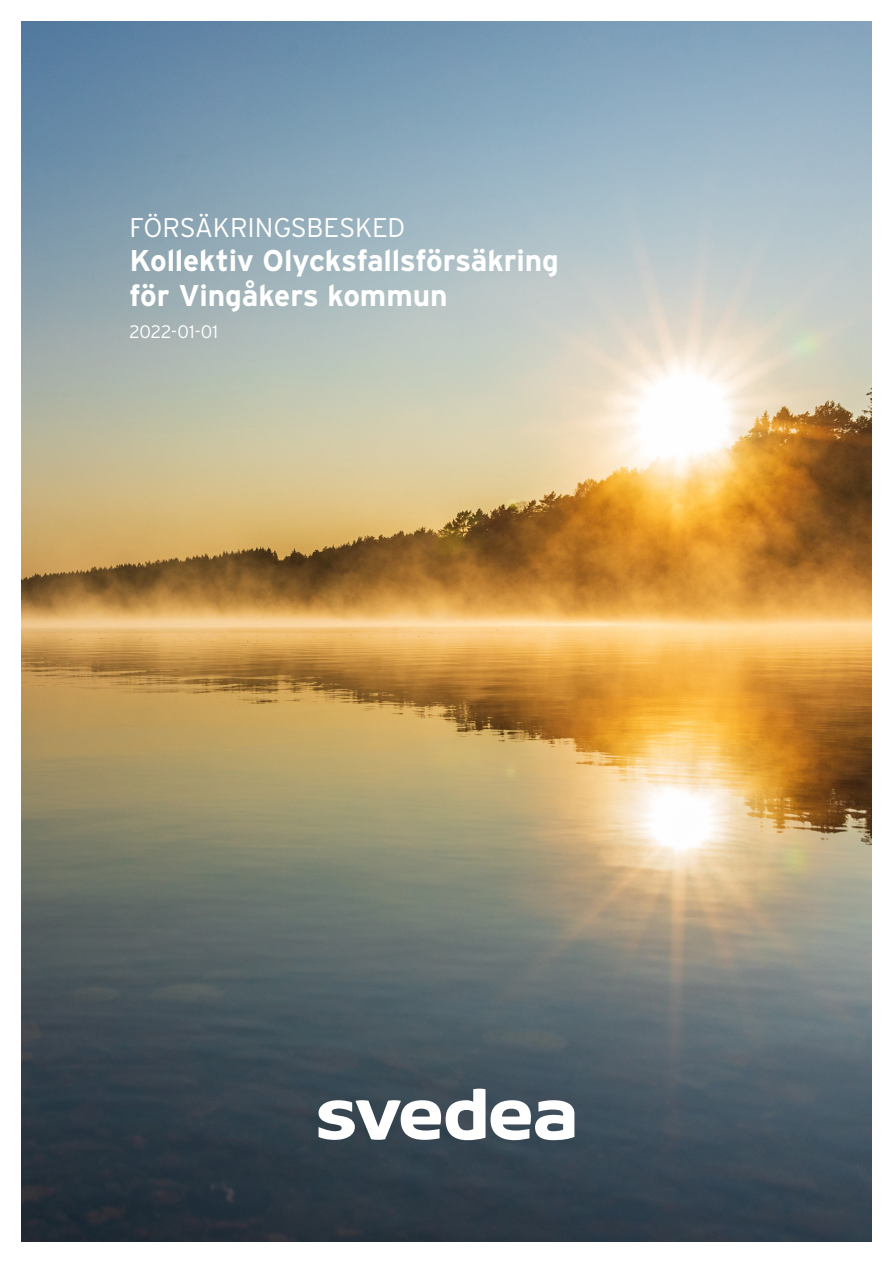
<style>
.page{position:relative;width:893px;height:1263px;background:#fff}
.page>*{position:absolute;margin:0;border:0;box-sizing:border-box;transform-origin:0 0}
.t1{font:700 30px/34.5px "Interstate";letter-spacing:-.01em;color:#fff}
.t2{font:300 27px "Interstate";letter-spacing:-.01em;color:#fff}
.Rubrik_1{font:300 18px "Interstate";letter-spacing:.005em;color:#fff}
</style>
<div class="page">
<img style="left:21px;top:21px;width:850px;height:1221px">
<svg style="left:491px;top:1100px;width:83px;height:40px"></svg>
<svg style="left:319px;top:1089px;width:166px;height:51px"></svg>
<p class="t2" style="left:130px;top:211px;width:277px">FÖRSÄKRINGSBESKED</p>
<p class="t1" style="left:130px;top:243px;width:431px">Kollektiv Olycksfallsförsäkring för Vingåkers kommun</p>
<p class="Rubrik_1" style="left:130px;top:321px;width:90px">2022-01-01</p>
</div>
